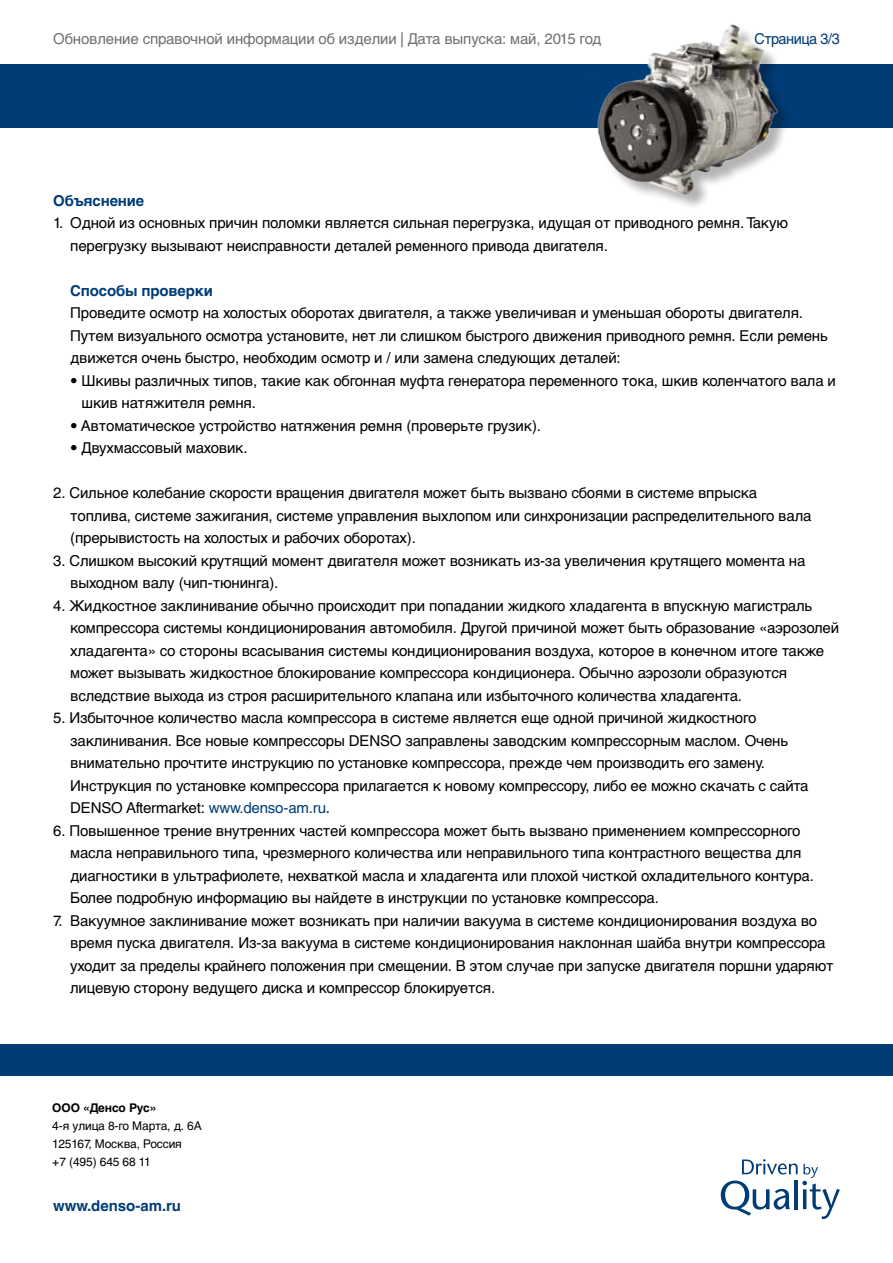
<style>
.page{position:relative;width:893px;height:1263px;background:#fff}
.page>*{position:absolute;margin:0;border:0;box-sizing:border-box;transform-origin:0 0}
.t1{font:15px/22.5px "Helvetica Cyr Upright";letter-spacing:-.01em;color:#000}
.t2{font:15px "Helvetica Cyr Upright";letter-spacing:-.01em;color:#707172}
.t3{font:700 15px "Helvetica Cyr";letter-spacing:-.01em;color:#003c76}
.t4{font:15px "Helvetica Cyr Upright";letter-spacing:-.03em;color:#003c76}
.t5{font:12px/18px "Helvetica Cyr Upright";letter-spacing:-.01em;color:#000}
.t6{font:700 12px "Helvetica Cyr";letter-spacing:-.01em;color:#000}
.s1{color:#003c76}
</style>
<div class="page">
<div style="left:0;top:64px;width:893px;height:64px;background:#003c76"></div>
<svg style="left:721px;top:1159px;width:119px;height:60px"></svg>
<div style="left:0;top:1044px;width:893px;height:32px;background:#003c76"></div>
<img style="left:597px;top:24px;width:189px;height:183px">
<p class="t2" style="left:53px;top:30px;width:550px">Обновление справочной информации об изделии | Дата выпуска: май, 2015 год</p>
<p class="t4" style="left:754px;top:30px;width:87px">Страница 3/3</p>
<p class="t3" style="left:53px;top:192px;width:93px">Объяснение</p>
<p class="t1" style="left:70px;top:212px;width:719px;text-indent:-17px">1. Одной из основных причин поломки является сильная перегрузка, идущая от приводного ремня. Такую перегрузку вызывают неисправности деталей ременного привода двигателя.</p>
<p class="t3" style="left:70px;top:282px;width:144px">Способы проверки</p>
<p class="t1" style="left:70px;top:302px;width:759px">Проведите осмотр на холостых оборотах двигателя, а также увеличивая и уменьшая обороты двигателя.<br>Путем визуального осмотра установите, нет ли слишком быстрого движения приводного ремня. Если ремень движется очень быстро, необходим осмотр и / или замена следующих деталей:</p>
<p class="t1" style="left:82px;top:369px;width:756px;text-indent:-11px">• Шкивы различных типов, такие как обгонная муфта генератора переменного тока, шкив коленчатого вала и шкив натяжителя ремня.</p>
<p class="t1" style="left:70px;top:414px;width:472px">• Автоматическое устройство натяжения ремня (проверьте грузик).</p>
<p class="t1" style="left:70px;top:437px;width:179px">• Двухмассовый маховик.</p>
<p class="t1" style="left:70px;top:482px;width:743px;text-indent:-17px">2. Сильное колебание скорости вращения двигателя может быть вызвано сбоями в системе впрыска топлива, системе зажигания, системе управления выхлопом или синхронизации распределительного вала (прерывистость на холостых и рабочих оборотах).</p>
<p class="t1" style="left:70px;top:549px;width:737px;text-indent:-17px">3. Слишком высокий крутящий момент двигателя может возникать из-за увеличения крутящего момента на выходном валу (чип-тюнинга).</p>
<p class="t1" style="left:70px;top:594px;width:770px;text-indent:-17px">4. Жидкостное заклинивание обычно происходит при попадании жидкого хладагента в впускную магистраль компрессора системы кондиционирования автомобиля. Другой причиной может быть образование «аэрозолей хладагента» со стороны всасывания системы кондиционирования воздуха, которое в конечном итоге также может вызывать жидкостное блокирование компрессора кондиционера. Обычно аэрозоли образуются вследствие выхода из строя расширительного клапана или избыточного количества хладагента.</p>
<p class="t1" style="left:70px;top:707px;width:740px;text-indent:-17px">5. Избыточное количество масла компрессора в системе является еще одной причиной жидкостного заклинивания. Все новые компрессоры DENSO заправлены заводским компрессорным маслом. Очень внимательно прочтите инструкцию по установке компрессора, прежде чем производить его замену.<br>Инструкция по установке компрессора прилагается к новому компрессору, либо ее можно скачать с сайта DENSO Aftermarket: <span class="s1">www.denso-am.ru</span>.</p>
<p class="t1" style="left:70px;top:819px;width:745px;text-indent:-17px">6. Повышенное трение внутренних частей компрессора может быть вызвано применением компрессорного масла неправильного типа, чрезмерного количества или неправильного типа контрастного вещества для диагностики в ультрафиолете, нехваткой масла и хладагента или плохой чисткой охладительного контура.<br>Более подробную информацию вы найдете в инструкции по установке компрессора.</p>
<p class="t1" style="left:70px;top:909px;width:765px;text-indent:-17px">7. Вакуумное заклинивание может возникать при наличии вакуума в системе кондиционирования воздуха во время пуска двигателя. Из-за вакуума в системе кондиционирования наклонная шайба внутри компрессора уходит за пределы крайнего положения при смещении. В этом случае при запуске двигателя поршни ударяют лицевую сторону ведущего диска и компрессор блокируется.</p>
<p class="t6" style="left:52px;top:1100px;width:106px">ООО «Денсо Рус»</p>
<p class="t5" style="left:52px;top:1116px;width:151px">4-я улица 8-го Марта, д. 6А<br>125167, Москва, Россия<br>+7 (495) 645 68 11</p>
<p class="t3" style="left:53px;top:1197px;width:129px">www.denso-am.ru</p>
</div>
